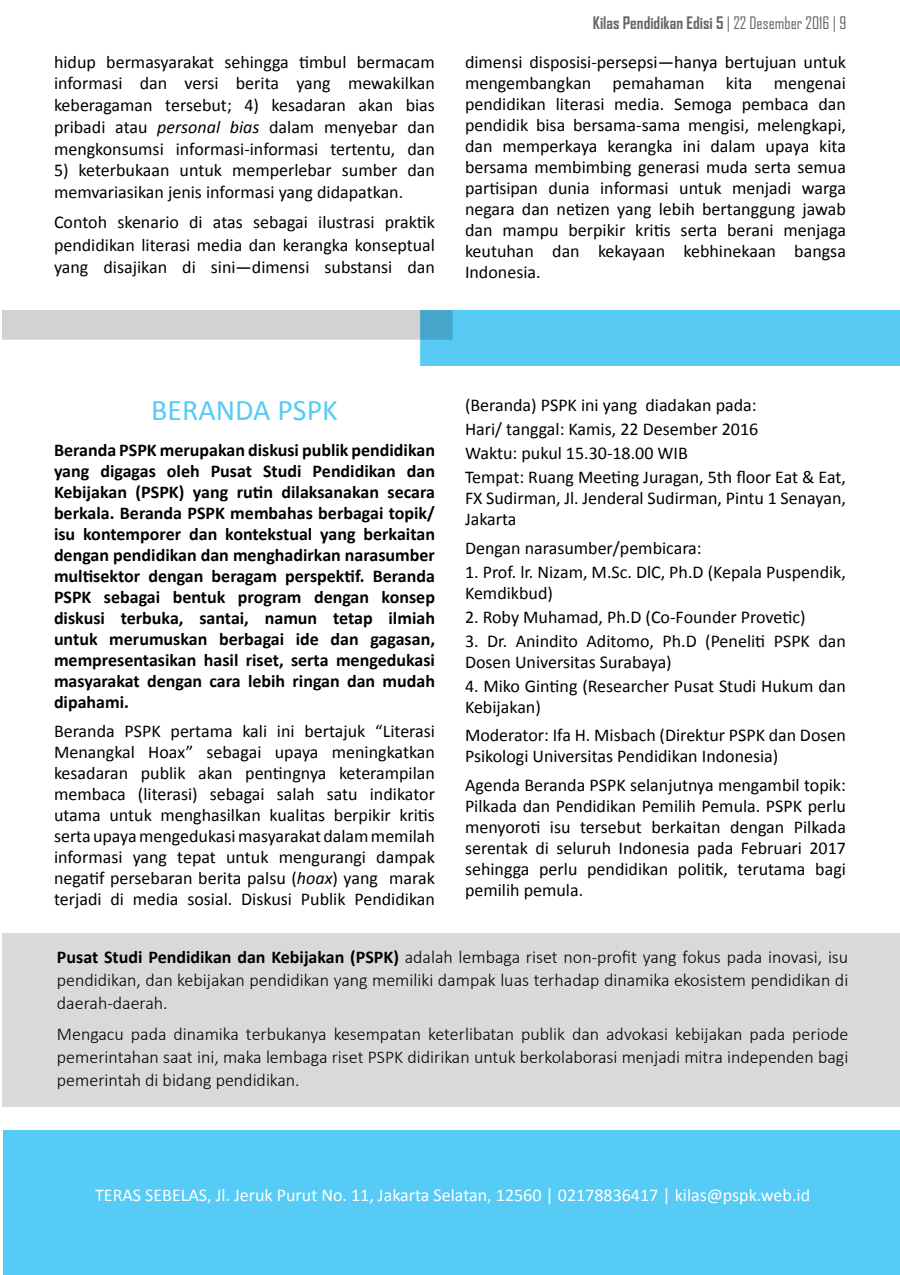
<style>
.page{position:relative;width:900px;height:1275px;background:#fff}
.page>*{position:absolute;margin:0;border:0;box-sizing:border-box;transform-origin:0 0}
.t1{font:30px "Calibri";color:#56cbf5}
.t2{font:18px/21px "Calibri";color:#000;text-align:justify}
.t3{font:700 18px/21px "Calibri";color:#000;text-align:justify}
.t4{font:300 18px/23.2px "Calibri";color:#000;text-align:justify}
.t5{font:18px "Calibri";color:#fff}
.t6{font:700 16.5px "Agency FB";color:#666}
.s1{font-style:italic}
.s2{font-weight:400}
.s3{font-weight:700}
</style>
<div class="page">
<div style="left:3px;top:1131px;width:897px;height:144px;background:#56cbf5"></div>
<div style="left:3px;top:933px;width:897px;height:174px;background:#d9d9d9"></div>
<img style="left:3px;top:310px;width:897px;height:56px">
<p class="t2" style="left:54px;top:51px;width:383px;line-height:21.8px">hidup bermasyarakat sehingga timbul bermacam informasi dan versi berita yang mewakilkan keberagaman tersebut; 4) kesadaran akan bias pribadi atau <span class="s1">personal bias</span> dalam menyebar dan mengkonsumsi informasi-informasi tertentu, dan</p>
<p class="t2" style="left:54px;top:159px;width:382px;line-height:21.8px">5) keterbukaan untuk memperlebar sumber dan memvariasikan jenis informasi yang didapatkan.</p>
<p class="t2" style="left:54px;top:211px;width:383px;line-height:22.5px">Contoh skenario di atas sebagai ilustrasi praktik pendidikan literasi media dan kerangka konseptual yang disajikan di sini—dimensi substansi dan</p>
<p class="t6" style="left:593px;top:13px;width:255px">Kilas Pendidikan Edisi 5 <span class="s2">| 22 Desember 2016 | 9</span></p>
<p class="t2" style="left:465px;top:51px;width:383px">dimensi disposisi-persepsi—hanya bertujuan untuk mengembangkan pemahaman kita mengenai pendidikan literasi media. Semoga pembaca dan pendidik bisa bersama-sama mengisi, melengkapi, dan memperkaya kerangka ini dalam upaya kita bersama membimbing generasi muda serta semua partisipan dunia informasi untuk menjadi warga negara dan netizen yang lebih bertanggung jawab dan mampu berpikir kritis serta berani menjaga keutuhan dan kekayaan kebhinekaan bangsa Indonesia.</p>
<p class="t1" style="left:151px;top:391px;width:188px">BERANDA PSPK</p>
<p class="t3" style="left:54px;top:439px;width:383px">Beranda PSPK merupakan diskusi publik pendidikan yang digagas oleh Pusat Studi Pendidikan dan Kebijakan (PSPK) yang rutin dilaksanakan secara berkala. Beranda PSPK membahas berbagai topik/ isu kontemporer dan kontekstual yang berkaitan dengan pendidikan dan menghadirkan narasumber multisektor dengan beragam perspektif. Beranda PSPK sebagai bentuk program dengan konsep diskusi terbuka, santai, namun tetap ilmiah untuk merumuskan berbagai ide dan gagasan, mempresentasikan hasil riset, serta mengedukasi masyarakat dengan cara lebih ringan dan mudah dipahami.</p>
<p class="t2" style="left:54px;top:720px;width:383px">Beranda PSPK pertama kali ini bertajuk “Literasi Menangkal Hoax” sebagai upaya meningkatkan kesadaran publik akan pentingnya keterampilan membaca (literasi) sebagai salah satu indikator utama untuk menghasilkan kualitas berpikir kritis serta upaya mengedukasi masyarakat dalam memilah informasi yang tepat untuk mengurangi dampak negatif persebaran berita palsu (<span class="s1">hoax</span>) yang marak terjadi di media sosial. Diskusi Publik Pendidikan</p>
<p class="t2" style="left:465px;top:395px;width:293px">(Beranda) PSPK ini yang diadakan pada:</p>
<p class="t2" style="left:465px;top:419px;width:295px">Hari/ tanggal: Kamis, 22 Desember 2016</p>
<p class="t2" style="left:465px;top:443px;width:224px">Waktu: pukul 15.30-18.00 WIB</p>
<p class="t2" style="left:465px;top:467px;width:383px">Tempat: Ruang Meeting Juragan, 5th floor Eat &amp; Eat, FX Sudirman, Jl. Jenderal Sudirman, Pintu 1 Senayan, Jakarta</p>
<p class="t2" style="left:465px;top:537px;width:238px">Dengan narasumber/pembicara:</p>
<p class="t2" style="left:465px;top:561px;width:382px">1. Prof. lr. Nizam, M.Sc. DlC, Ph.D (Kepala Puspendik,<br>Kemdikbud)</p>
<p class="t2" style="left:465px;top:606px;width:342px">2. Roby Muhamad, Ph.D (Co-Founder Provetic)</p>
<p class="t2" style="left:465px;top:630px;width:382px">3. Dr. Anindito Aditomo, Ph.D (Peneliti PSPK dan<br>Dosen Universitas Surabaya)</p>
<p class="t2" style="left:465px;top:675px;width:382px">4. Miko Ginting (Researcher Pusat Studi Hukum dan<br>Kebijakan)</p>
<p class="t2" style="left:465px;top:725px;width:382px">Moderator: Ifa H. Misbach (Direktur PSPK dan Dosen<br>Psikologi Universitas Pendidikan Indonesia)</p>
<p class="t2" style="left:465px;top:774px;width:383px">Agenda Beranda PSPK selanjutnya mengambil topik:<br>Pilkada dan Pendidikan Pemilih Pemula. PSPK perlu menyoroti isu tersebut berkaitan dengan Pilkada serentak di seluruh Indonesia pada Februari 2017 sehingga perlu pendidikan politik, terutama bagi pemilih pemula.</p>
<p class="t4" style="left:57px;top:945px;width:793px"><span class="s3">Pusat Studi Pendidikan dan Kebijakan (PSPK)</span> adalah lembaga riset non-profit yang fokus pada inovasi, isu pendidikan, dan kebijakan pendidikan yang memiliki dampak luas terhadap dinamika ekosistem pendidikan di daerah-daerah.</p>
<p class="t4" style="left:57px;top:1022px;width:793px">Mengacu pada dinamika terbukanya kesempatan keterlibatan publik dan advokasi kebijakan pada periode pemerintahan saat ini, maka lembaga riset PSPK didirikan untuk berkolaborasi menjadi mitra independen bagi pemerintah di bidang pendidikan.</p>
<p class="t5" style="left:95px;top:1184px;width:716px">TERAS SEBELAS, Jl. Jeruk Purut No. 11, Jakarta Selatan, 12560 | 02178836417 | kilas@pspk.web.id</p>
</div>
